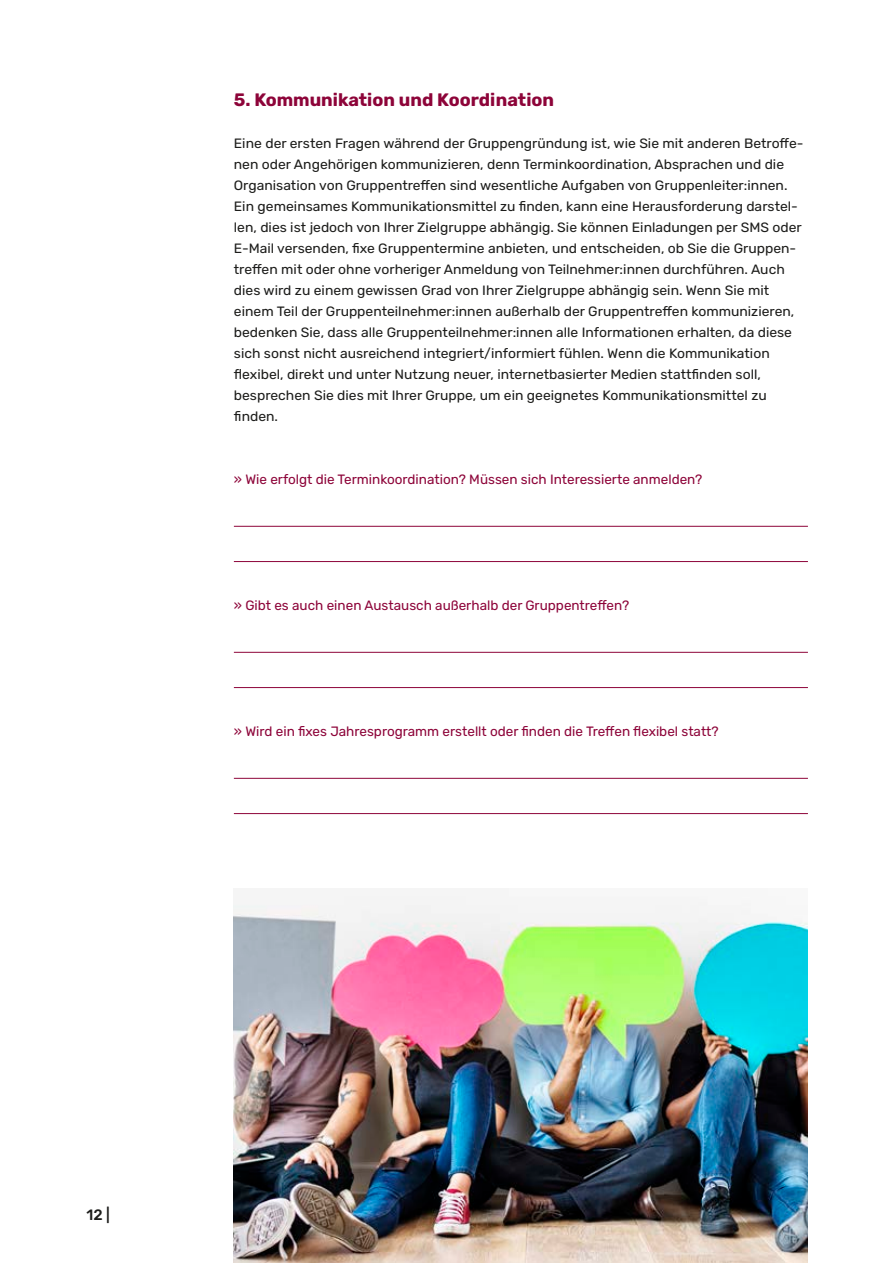
<style>
.page{position:relative;width:893px;height:1263px;background:#fff}
.page>*{position:absolute;margin:0;border:0;box-sizing:border-box;transform-origin:0 0}
.t1{font:700 18px "Rubik";color:#8d0439}
.t2{font:500 15px "Rubik";color:#1d1d1b}
.t3{font:13.5px/21px "Rubik";color:#1d1d1b}
.t4{font:13.5px "Rubik";color:#8d0439}
</style>
<div class="page">
<img style="left:234px;top:896px;width:574px;height:367px">
<hr style="left:234px;top:526px;width:574px;height:1px;background:#8d0439">
<hr style="left:234px;top:561px;width:574px;height:1px;background:#8d0439">
<hr style="left:234px;top:652px;width:574px;height:1px;background:#8d0439">
<hr style="left:234px;top:687px;width:574px;height:1px;background:#8d0439">
<hr style="left:234px;top:778px;width:574px;height:1px;background:#8d0439">
<hr style="left:234px;top:813px;width:574px;height:1px;background:#8d0439">
<h1 class="t1" style="left:234px;top:90px;width:322px">5. Kommunikation und Koordination</h1>
<p class="t3" style="left:234px;top:133px;width:571px">Eine der ersten Fragen während der Gruppengründung ist, wie Sie mit anderen Betroffe&shy;nen oder Angehörigen kommunizieren, denn Terminkoordination, Absprachen und die Organisation von Gruppentreffen sind wesentliche Aufgaben von Gruppenleiter:innen.<br>Ein gemeinsames Kommunikationsmittel zu finden, kann eine Herausforderung darstel&shy;len, dies ist jedoch von Ihrer Zielgruppe abhängig. Sie können Einladungen per SMS oder E-Mail versenden, fixe Gruppentermine anbieten, und entscheiden, ob Sie die Gruppen&shy;treffen mit oder ohne vorheriger Anmeldung von Teilnehmer:innen durchführen. Auch dies wird zu einem gewissen Grad von Ihrer Zielgruppe abhängig sein. Wenn Sie mit einem Teil der Gruppenteilnehmer:innen außerhalb der Gruppentreffen kommunizieren, bedenken Sie, dass alle Gruppenteilnehmer:innen alle Informationen erhalten, da diese sich sonst nicht ausreichend integriert/informiert fühlen. Wenn die Kommunikation flexibel, direkt und unter Nutzung neuer, internetbasierter Medien stattfinden soll, besprechen Sie dies mit Ihrer Gruppe, um ein geeignetes Kommunikationsmittel zu finden.</p>
<p class="t4" style="left:234px;top:472px;width:470px">» Wie erfolgt die Terminkoordination? Müssen sich Interessierte anmelden?</p>
<p class="t4" style="left:234px;top:598px;width:397px">» Gibt es auch einen Austausch außerhalb der Gruppentreffen?</p>
<p class="t4" style="left:234px;top:724px;width:486px">» Wird ein fixes Jahresprogramm erstellt oder finden die Treffen flexibel statt?</p>
<p class="t2" style="left:86px;top:1207px;width:25px">12 |</p>
</div>
